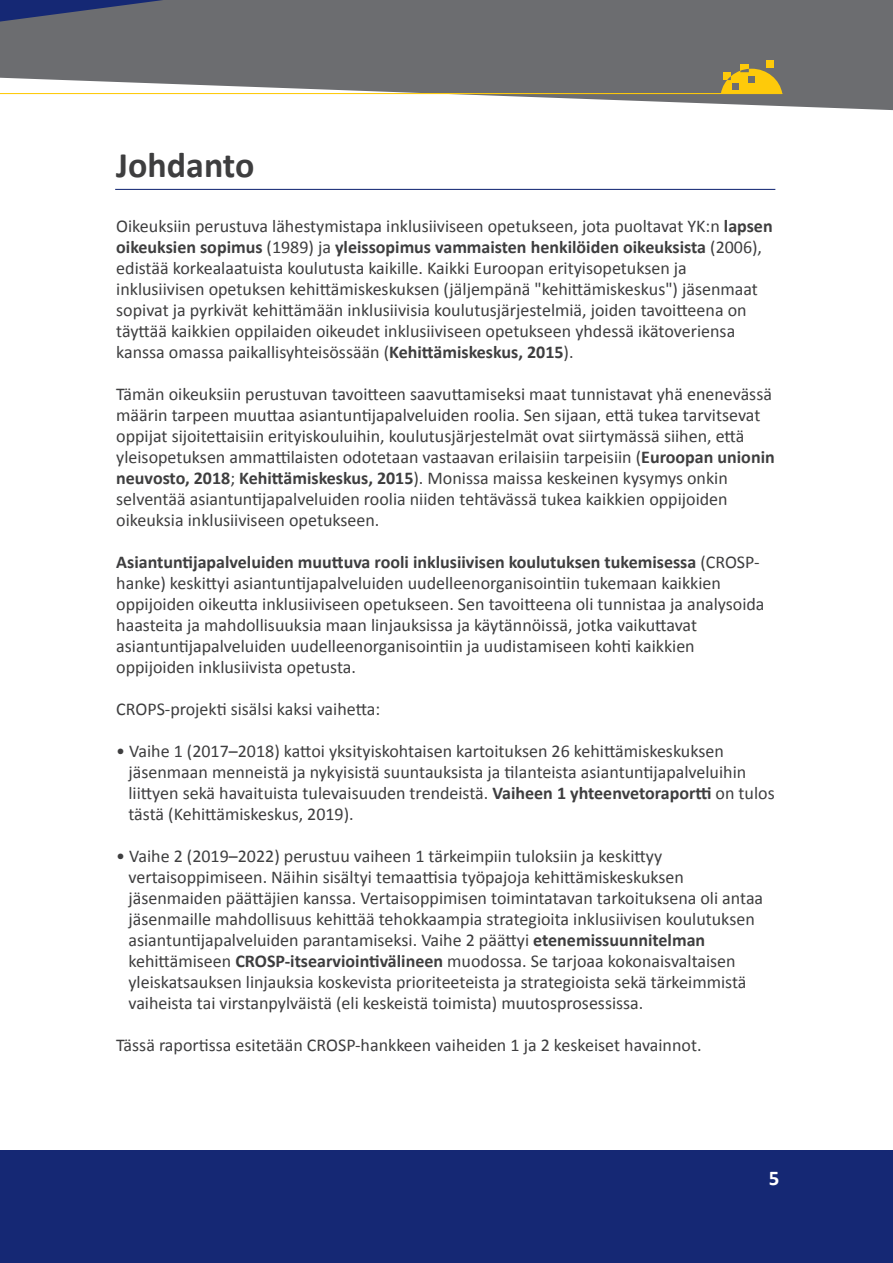
<style>
.page{position:relative;width:893px;height:1263px;background:#fff}
.page>*{position:absolute;margin:0;border:0;box-sizing:border-box;transform-origin:0 0}
.t1{font:700 36px "Calibri";color:#3e3e3f}
.t2{font:700 21px "Calibri";color:#fff}
.t3{font:18px/21px "Calibri";color:#3e3e3f}
.s1{font-weight:700}
</style>
<div class="page">
<hr style="left:115px;top:189px;width:660px;height:1px;background:#152874">
<svg style="left:0;top:0;width:893px;height:110px;background:#828385"></svg>
<svg style="left:0;top:0;width:164px;height:22px;background:#414b71"></svg>
<hr style="left:0;top:93px;width:782px;height:1px;background:#feca0a">
<div style="left:767px;top:61px;width:7px;height:7px;background:#feca0a"></div>
<div style="left:740px;top:64px;width:9px;height:8px;background:#feca0a"></div>
<svg style="left:721px;top:69px;width:61px;height:24px"></svg>
<div style="left:0;top:1151px;width:893px;height:112px;background:#152874"></div>
<h1 class="t1" style="left:116px;top:142px;width:140px">Johdanto</h1>
<p class="t3" style="left:116px;top:215px;width:658px">Oikeuksiin perustuva lähestymistapa inklusiiviseen opetukseen, jota puoltavat YK:n <span class="s1">lapsen oikeuksien sopimus</span> (1989) ja <span class="s1">yleissopimus vammaisten henkilöiden oikeuksista</span> (2006), edistää korkealaatuista koulutusta kaikille. Kaikki Euroopan erityisopetuksen ja inklusiivisen opetuksen kehittämiskeskuksen (jäljempänä "kehittämiskeskus") jäsenmaat sopivat ja pyrkivät kehittämään inklusiivisia koulutusjärjestelmiä, joiden tavoitteena on täyttää kaikkien oppilaiden oikeudet inklusiiviseen opetukseen yhdessä ikätoveriensa kanssa omassa paikallisyhteisössään (<span class="s1">Kehittämiskeskus, 2015</span>).</p>
<p class="t3" style="left:116px;top:383px;width:660px">Tämän oikeuksiin perustuvan tavoitteen saavuttamiseksi maat tunnistavat yhä enenevässä määrin tarpeen muuttaa asiantuntijapalveluiden roolia. Sen sijaan, että tukea tarvitsevat oppijat sijoitettaisiin erityiskouluihin, koulutusjärjestelmät ovat siirtymässä siihen, että yleisopetuksen ammattilaisten odotetaan vastaavan erilaisiin tarpeisiin (<span class="s1">Euroopan unionin neuvosto, 2018</span>; <span class="s1">Kehittämiskeskus, 2015</span>). Monissa maissa keskeinen kysymys onkin selventää asiantuntijapalveluiden roolia niiden tehtävässä tukea kaikkien oppijoiden oikeuksia inklusiiviseen opetukseen.</p>
<p class="t3" style="left:116px;top:551px;width:650px"><span class="s1">Asiantuntijapalveluiden muuttuva rooli inklusiivisen koulutuksen tukemisessa</span> (CROSP&shy;hanke) keskittyi asiantuntijapalveluiden uudelleenorganisointiin tukemaan kaikkien oppijoiden oikeutta inklusiiviseen opetukseen. Sen tavoitteena oli tunnistaa ja analysoida haasteita ja mahdollisuuksia maan linjauksissa ja käytännöissä, jotka vaikuttavat asiantuntijapalveluiden uudelleenorganisointiin ja uudistamiseen kohti kaikkien oppijoiden inklusiivista opetusta.</p>
<p class="t3" style="left:116px;top:698px;width:266px">CROPS-projekti sisälsi kaksi vaihetta:</p>
<p class="t3" style="left:128px;top:740px;width:648px;text-indent:-12px">• Vaihe 1 (2017–2018) kattoi yksityiskohtaisen kartoituksen 26 kehittämiskeskuksen jäsenmaan menneistä ja nykyisistä suuntauksista ja tilanteista asiantuntijapalveluihin liittyen sekä havaituista tulevaisuuden trendeistä. <span class="s1">Vaiheen 1 yhteenvetoraportti</span> on tulos tästä (Kehittämiskeskus, 2019).</p>
<p class="t3" style="left:128px;top:845px;width:636px;text-indent:-12px">• Vaihe 2 (2019–2022) perustuu vaiheen 1 tärkeimpiin tuloksiin ja keskittyy vertaisoppimiseen. Näihin sisältyi temaattisia työpajoja kehittämiskeskuksen jäsenmaiden päättäjien kanssa. Vertaisoppimisen toimintatavan tarkoituksena oli antaa jäsenmaille mahdollisuus kehittää tehokkaampia strategioita inklusiivisen koulutuksen asiantuntijapalveluiden parantamiseksi. Vaihe 2 päättyi <span class="s1">etenemissuunnitelman </span>kehittämiseen <span class="s1">CROSP-itsearviointivälineen</span> muodossa. Se tarjoaa kokonaisvaltaisen yleiskatsauksen linjauksia koskevista prioriteeteista ja strategioista sekä tärkeimmistä vaiheista tai virstanpylväistä (eli keskeistä toimista) muutosprosessissa.</p>
<p class="t3" style="left:116px;top:1034px;width:587px">Tässä raportissa esitetään CROSP-hankkeen vaiheiden 1 ja 2 keskeiset havainnot.</p>
<p class="t2" style="left:769px;top:1165px;width:12px">5</p>
</div>
